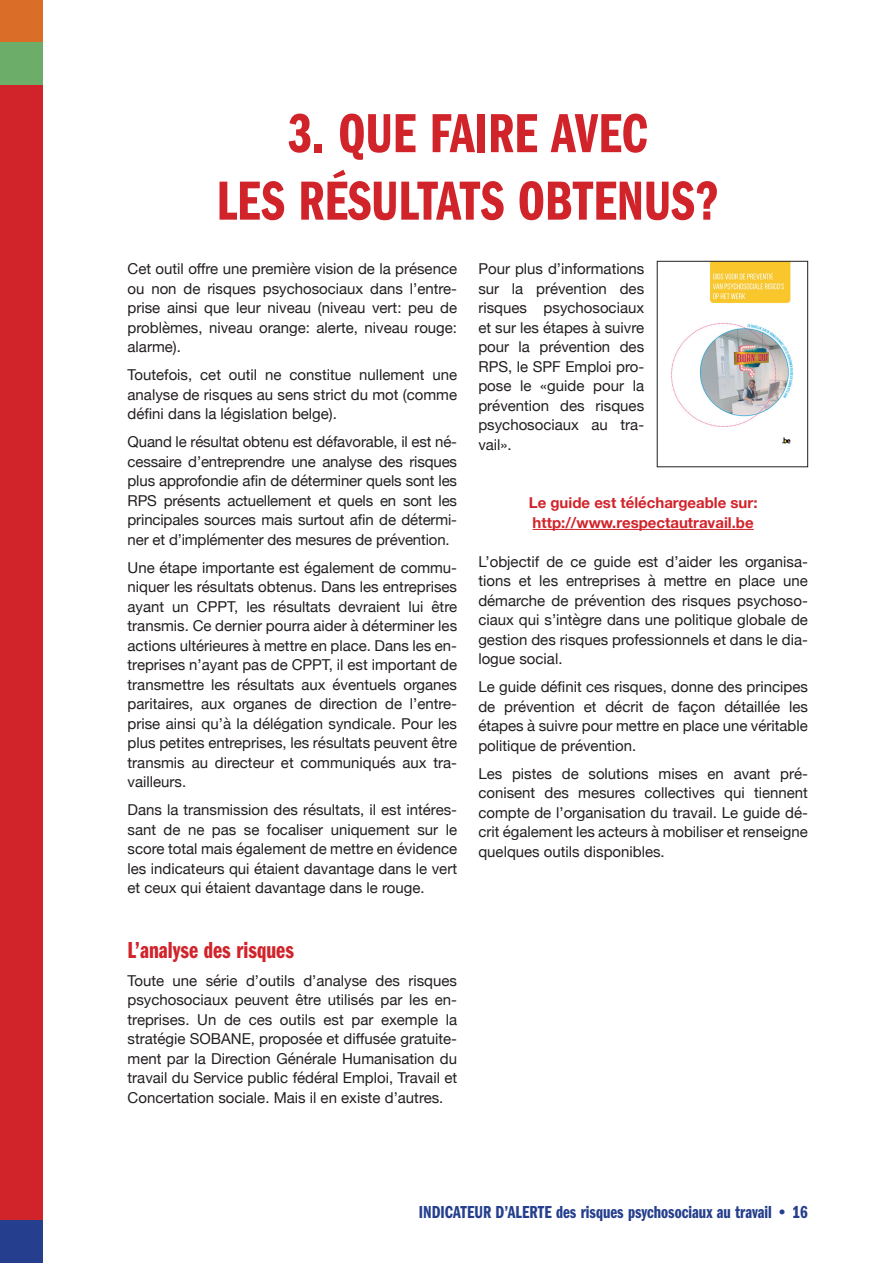
<style>
.page{position:relative;width:893px;height:1263px;background:#fff}
.page>*{position:absolute;margin:0;border:0;box-sizing:border-box;transform-origin:0 0}
.t1{font:57px/67.5px "Franklin Gothic URW Com Dem";color:#d1232a;text-align:center}
.t2{font:24px "Franklin Gothic URW Com Dem";color:#d1232a}
.t3{font:18px "Franklin Gothic URW Com Dem";color:#253f8e}
.t4{font:15px/19.5px "Helvetica Neue";color:#231f20;text-align:justify}
.t5{font:700 15px/19.5px "Helvetica Neue";color:#d1232a}
</style>
<div class="page">
<div style="left:0;top:0;width:43px;height:1263px;background:#d1232a"></div>
<div style="left:0;top:0;width:43px;height:43px;background:#da6d27"></div>
<div style="left:0;top:43px;width:43px;height:42px;background:#6dad6a"></div>
<div style="left:0;top:1220px;width:43px;height:43px;background:#253f8e"></div>
<hr style="left:533px;top:529px;width:221px;height:1px;background:#d1232a">
<img style="left:671px;top:263px;width:122px;height:181px">
<div style="left:657px;top:261px;width:151px;height:206px;border:1px solid #231f20"></div>
<h1 class="t1" style="left:217px;top:100px;width:504px">3. QUE FAIRE AVEC<br>LES RÉSULTATS OBTENUS?</h1>
<p class="t4" style="left:128px;top:260px;width:331px">Cet outil offre une première vision de la présence ou non de risques psychosociaux dans l’entre&shy;prise ainsi que leur niveau (niveau vert: peu de problèmes, niveau orange: alerte, niveau rouge: alarme).</p>
<p class="t4" style="left:128px;top:366px;width:331px">Toutefois, cet outil ne constitue nullement une analyse de risques au sens strict du mot (comme défini dans la législation belge).</p>
<p class="t4" style="left:128px;top:433px;width:331px">Quand le résultat obtenu est défavorable, il est né&shy;cessaire d’entreprendre une analyse des risques plus approfondie afin de déterminer quels sont les RPS présents actuellement et quels en sont les principales sources mais surtout afin de détermi&shy;ner et d’implémenter des mesures de prévention.</p>
<p class="t4" style="left:128px;top:559px;width:331px">Une étape importante est également de commu&shy;niquer les résultats obtenus. Dans les entreprises ayant un CPPT, les résultats devraient lui être transmis. Ce dernier pourra aider à déterminer les actions ultérieures à mettre en place. Dans les en&shy;treprises n’ayant pas de CPPT, il est important de transmettre les résultats aux éventuels organes paritaires, aux organes de direction de l’entre&shy;prise ainsi qu’à la délégation syndicale. Pour les plus petites entreprises, les résultats peuvent être transmis au directeur et communiqués aux tra&shy;vailleurs.</p>
<p class="t4" style="left:128px;top:801px;width:331px">Dans la transmission des résultats, il est intéres&shy;sant de ne pas se focaliser uniquement sur le score total mais également de mettre en évidence les indicateurs qui étaient davantage dans le vert et ceux qui étaient davantage dans le rouge.</p>
<h2 class="t2" style="left:128px;top:936px;width:168px">L’analyse des risques</h2>
<p class="t4" style="left:128px;top:971px;width:331px">Toute une série d’outils d’analyse des risques psychosociaux peuvent être utilisés par les en&shy;treprises. Un de ces outils est par exemple la stratégie SOBANE, proposée et diffusée gratuite&shy;ment par la Direction Générale Humanisation du travail du Service public fédéral Emploi, Travail et Concertation sociale. Mais il en existe d’autres.</p>
<p class="t4" style="left:478px;top:260px;width:167px">Pour plus d’informations sur la prévention des risques psychosociaux et sur les étapes à suivre pour la prévention des RPS, le SPF Emploi pro&shy;pose le «guide pour la prévention des risques psychosociaux au tra&shy;vail».</p>
<p class="t5" style="left:529px;top:494px;width:230px">Le guide est téléchargeable sur: http://www.respectautravail.be</p>
<p class="t4" style="left:478px;top:553px;width:331px">L’objectif de ce guide est d’aider les organisa&shy;tions et les entreprises à mettre en place une démarche de prévention des risques psychoso&shy;ciaux qui s’intègre dans une politique globale de gestion des risques professionnels et dans le dia&shy;logue social.</p>
<p class="t4" style="left:478px;top:678px;width:331px">Le guide définit ces risques, donne des principes de prévention et décrit de façon détaillée les étapes à suivre pour mettre en place une véritable politique de prévention.</p>
<p class="t4" style="left:478px;top:765px;width:331px">Les pistes de solutions mises en avant pré&shy;conisent des mesures collectives qui tiennent compte de l’organisation du travail. Le guide dé&shy;crit également les acteurs à mobiliser et renseigne quelques outils disponibles.</p>
<p class="t3" style="left:419px;top:1202px;width:391px">INDICATEUR D’ALERTE des risques psychosociaux au travail • 16</p>
</div>
